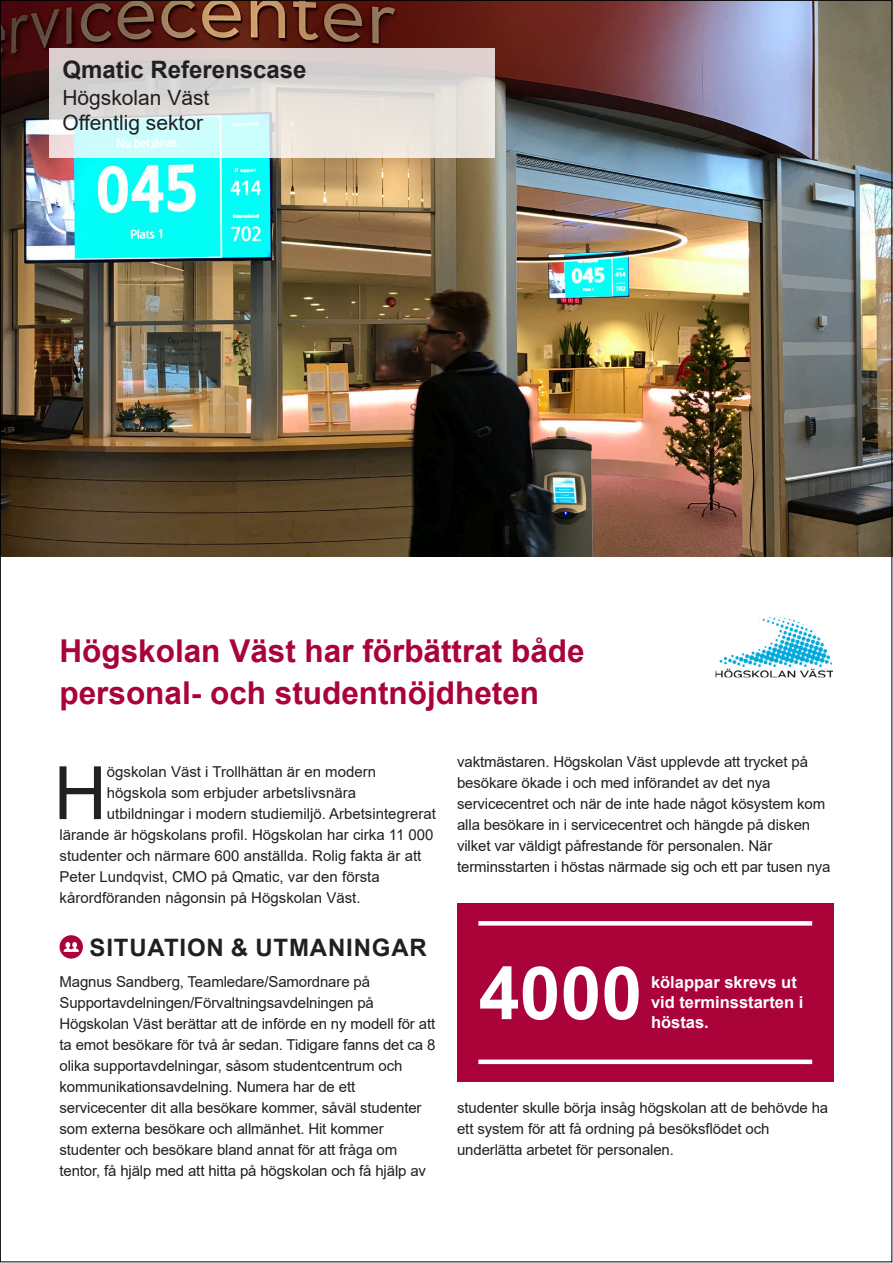
<style>
.page{position:relative;width:893px;height:1263px;background:#fff}
.page>*{position:absolute;margin:0;border:0;box-sizing:border-box;transform-origin:0 0}
.Fließtext{font:73.65px "Arial";color:#231f20}
.t1{font:700 73.5px "Arial";color:#fff}
.t2{font:700 31.5px/42px "Arial";color:#a90339}
.Fließtext-2{font:700 24px "Arial";letter-spacing:.035em;color:#231f20}
.Fließtext-3{font:700 24px "Arial";color:#231f20}
.t3{font:21px "Arial";color:#231f20}
.t4{font:700 16.5px/19.8px "Arial";color:#fff}
.Fließtext-4{font:15px/21px "Arial";letter-spacing:-.01em;color:#231f20}
</style>
<div class="page">
<img style="left:2px;top:1px;width:891px;height:555px">
<div style="left:457px;top:903px;width:376px;height:179px;background:#a90339"></div>
<img style="left:715px;top:617px;width:118px;height:60px">
<div style="left:478px;top:921px;width:334px;height:5px;background:#fff"></div>
<div style="left:478px;top:1059px;width:334px;height:5px;background:#fff"></div>
<div style="left:60px;top:935px;width:23px;height:24px;background:#a90339;border-radius:50%"></div>
<svg style="left:64px;top:942px;width:15px;height:10px"></svg>
<svg style="left:50px;top:48px;width:445px;height:110px;background:#dcdfdc"></svg>
<p class="Fließtext-3" style="left:62px;top:53px;width:246px">Qmatic Referenscase</p>
<p class="t3" style="left:62px;top:83px;width:149px">Högskolan Väst</p>
<p class="t3" style="left:62px;top:109px;width:142px">Offentlig sektor</p>
<p class="t2" style="left:60px;top:630px;width:527px">Högskolan Väst har förbättrat både personal- och studentnöjdheten</p>
<p class="Fließtext" style="left:54px;top:742px;width:55px">H</p>
<p class="Fließtext-4" style="left:107px;top:761px;width:271px">ögskolan Väst i Trollhättan är en modern</p>
<p class="Fließtext-4" style="left:107px;top:782px;width:251px">högskola som erbjuder arbetslivsnära</p>
<p class="Fließtext-4" style="left:107px;top:803px;width:330px">utbildningar i modern studiemiljö. Arbetsintegrerat</p>
<p class="Fließtext-4" style="left:60px;top:824px;width:376px">lärande är högskolans profil. Högskolan har cirka 11 000</p>
<p class="Fließtext-4" style="left:60px;top:845px;width:363px">studenter och närmare 600 anställda. Rolig fakta är att</p>
<p class="Fließtext-4" style="left:60px;top:866px;width:322px">Peter Lundqvist, CMO på Qmatic, var den första</p>
<p class="Fließtext-4" style="left:60px;top:887px;width:302px">kårordföranden någonsin på Högskolan Väst.</p>
<p class="Fließtext-2" style="left:90px;top:930px;width:339px">SITUATION &amp; UTMANINGAR</p>
<p class="Fließtext-4" style="left:60px;top:971px;width:377px">Magnus Sandberg, Teamledare/Samordnare på Supportavdelningen/Förvaltningsavdelningen på Högskolan Väst berättar att de införde en ny modell för att ta emot besökare för två år sedan. Tidigare fanns det ca 8 olika supportavdelningar, såsom studentcentrum och kommunikationsavdelning. Numera har de ett servicecenter dit alla besökare kommer, såväl studenter som externa besökare och allmänhet. Hit kommer studenter och besökare bland annat för att fråga om tentor, få hjälp med att hitta på högskolan och få hjälp av</p>
<p class="Fließtext-4" style="left:457px;top:751px;width:375px">vaktmästaren. Högskolan Väst upplevde att trycket på besökare ökade i och med införandet av det nya servicecentret och när de inte hade något kösystem kom alla besökare in i servicecentret och hängde på disken vilket var väldigt påfrestande för personalen. När terminsstarten i höstas närmade sig och ett par tusen nya</p>
<p class="t1" style="left:479px;top:941px;width:165px">4000</p>
<p class="t4" style="left:651px;top:973px;width:154px">kölappar skrevs ut vid terminsstarten i höstas.</p>
<p class="Fließtext-4" style="left:457px;top:1097px;width:373px">studenter skulle börja insåg högskolan att de behövde ha ett system för att få ordning på besöksflödet och underlätta arbetet för personalen.</p>
</div>
